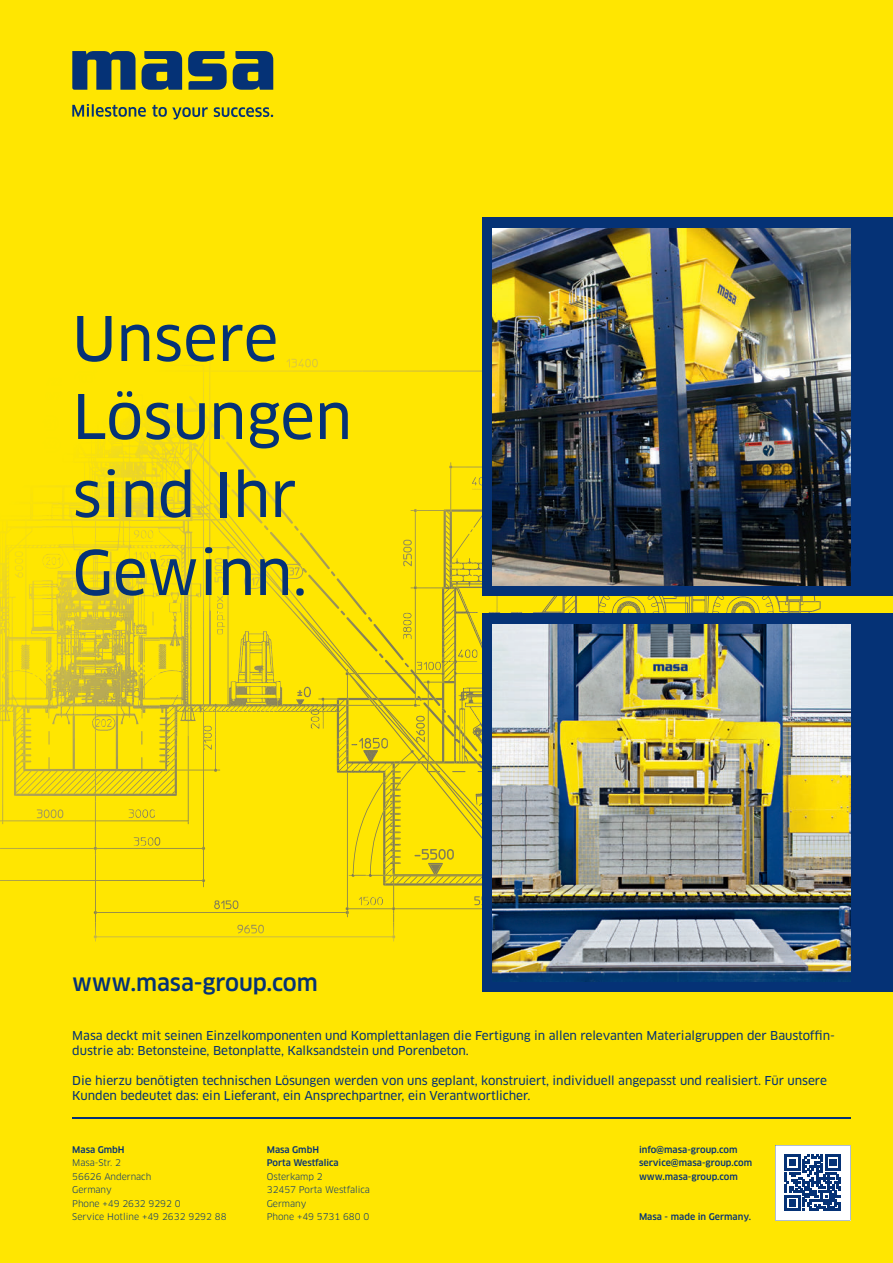
<style>
.page{position:relative;width:893px;height:1263px;background:#ffe601}
.page>*{position:absolute;margin:0;border:0;box-sizing:border-box;transform-origin:0 0}
.t1{font:60px/78px "Clan Pro News";color:#053276}
.t2{font:500 22.5px "Clan Pro";letter-spacing:-.005em;color:#053276}
.t3{font:12px/15px "Clan Pro News";letter-spacing:-.005em;color:#053276}
.t4{font:9px/13.5px "Clan Pro";letter-spacing:-.005em;color:#053276}
.t5{font:500 9px/13.5px "Clan Pro";color:#053276}
</style>
<div class="page">
<svg style="left:72px;top:104px;width:74px;height:13px"></svg>
<svg style="left:152px;top:105px;width:56px;height:14px"></svg>
<svg style="left:214px;top:107px;width:59px;height:10px"></svg>
<svg style="left:188px;top:51px;width:39px;height:39px"></svg>
<svg style="left:233px;top:51px;width:40px;height:39px"></svg>
<svg style="left:142px;top:51px;width:40px;height:39px"></svg>
<svg style="left:72px;top:51px;width:64px;height:39px"></svg>
<hr style="left:72px;top:1117px;width:778px;height:2px;background:#053276">
<svg style="left:775px;top:1145px;width:75px;height:75px;background:#99abc7"></svg>
<svg style="left:0;top:359px;width:866px;height:583px"></svg>
<img style="left:61px;top:365px;width:142px;height:1px">
<img style="left:203px;top:365px;width:1px;height:71px">
<img style="left:209px;top:360px;width:1px;height:76px">
<img style="left:61px;top:359px;width:149px;height:1px">
<img style="left:121px;top:390px;width:39px;height:112px">
<img style="left:61px;top:502px;width:60px;height:109px">
<img style="left:81px;top:393px;width:40px;height:109px">
<img style="left:61px;top:377px;width:35px;height:23px">
<img style="left:160px;top:436px;width:55px;height:69px">
<img style="left:160px;top:505px;width:58px;height:106px">
<div style="left:483px;top:614px;width:410px;height:378px;background:#053276"></div>
<img style="left:493px;top:624px;width:357px;height:357px">
<div style="left:483px;top:218px;width:410px;height:378px;background:#053276"></div>
<img style="left:493px;top:228px;width:357px;height:357px">
<h1 class="t1" style="left:72px;top:300px;width:281px">Unsere<br>Lösungen sind Ihr<br>Gewinn.</h1>
<h2 class="t2" style="left:72px;top:970px;width:247px">www.masa-group.com</h2>
<p class="t3" style="left:72px;top:1028px;width:764px">Masa deckt mit seinen Einzelkomponenten und Komplettanlagen die Fertigung in allen relevanten Materialgruppen der Baustoffin&shy;dustrie ab: Betonsteine, Betonplatte, Kalksandstein und Porenbeton.</p>
<p class="t3" style="left:72px;top:1073px;width:756px">Die hierzu benötigten technischen Lösungen werden von uns geplant, konstruiert, individuell angepasst und realisiert. Für unsere<br>Kunden bedeutet das: ein Lieferant, ein Ansprechpartner, ein Verantwortlicher.</p>
<p class="t5" style="left:72px;top:1143px;width:54px">Masa GmbH</p>
<p class="t4" style="left:72px;top:1156px;width:156px">Masa-Str. 2<br>56626 Andernach<br>Germany<br>Phone +49 2632 9292 0<br>Service Hotline +49 2632 9292 88</p>
<p class="t5" style="left:267px;top:1143px;width:73px">Masa GmbH<br>Porta Westfalica</p>
<p class="t4" style="left:267px;top:1170px;width:105px">Osterkamp 2<br>32457 Porta Westfalica<br>Germany<br>Phone +49 5731 680 0</p>
<p class="t5" style="left:639px;top:1143px;width:115px">info@masa-group.com service@masa-group.com www.masa-group.com</p>
<p class="t5" style="left:639px;top:1210px;width:114px">Masa - made in Germany.</p>
</div>
